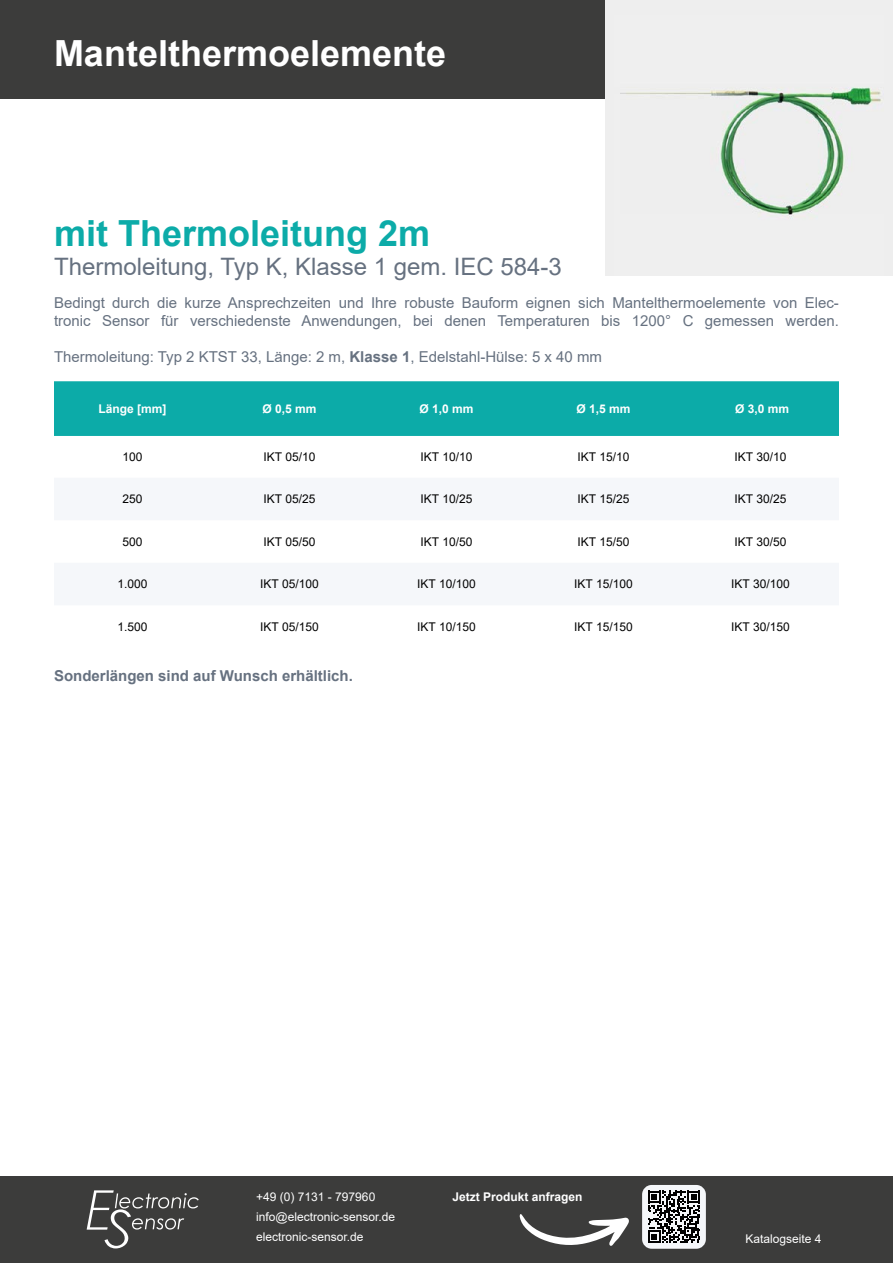
<style>
.page{position:relative;width:893px;height:1263px;background:#fff}
.page>*{position:absolute;margin:0;border:0;box-sizing:border-box;transform-origin:0 0}
.t1{font:700 36px "Arial";color:#fff}
.t2{font:700 36px "Arial";color:#0caba8}
.t3{font:24px "Arial";color:#667180}
.t4{font:15px/18px "Arial";color:#667180}
.t5{font:700 15px "Arial";color:#667180}
.t6{font:12px "Arial";color:#000}
.t7{font:12px/20.4px "Arial";color:#fff}
.t8{font:700 12px "Arial";color:#fff}
.s1{font-weight:700}
</style>
<div class="page">
<div style="left:0;top:1176px;width:893px;height:87px;background:#3c3c3b"></div>
<svg style="left:520px;top:1214px;width:109px;height:32px"></svg>
<div style="left:642px;top:1185px;width:64px;height:64px;background:#f5f7fa;border-radius:10px"></div>
<svg style="left:648px;top:1190px;width:52px;height:53px"></svg>
<svg style="left:87px;top:1190px;width:112px;height:58px"></svg>
<div style="left:0;top:0;width:893px;height:98px;background:#3c3c3b"></div>
<div style="left:54px;top:381px;width:785px;height:55px;background:#0caba8"></div>
<div style="left:605px;top:0;width:288px;height:276px;background:#eee"></div>
<img style="left:620px;top:87px;width:261px;height:129px">
<h1 class="t1" style="left:54px;top:28px;width:394px">Mantelthermoelemente</h1>
<h1 class="t2" style="left:54px;top:208px;width:378px">mit Thermoleitung 2m</h1>
<h2 class="t3" style="left:54px;top:250px;width:509px">Thermoleitung, Typ K, Klasse 1 gem. IEC 584-3</h2>
<p class="t4" style="left:54px;top:293px;width:786px">Bedingt durch die kurze Ansprechzeiten und Ihre robuste Bauform eignen sich Mantelthermoelemente von Elec&shy;tronic Sensor für verschiedenste Anwendungen, bei denen Temperaturen bis 1200° C gemessen werden.</p>
<p class="t4" style="left:54px;top:347px;width:550px">Thermoleitung: Typ 2 KTST 33, Länge: 2 m, <span class="s1">Klasse 1</span>, Edelstahl-Hülse: 5 x 40 mm</p>
<p class="t8" style="left:98px;top:400px;width:70px">Länge [mm]</p>
<p class="t8" style="left:262px;top:400px;width:56px">Ø 0,5 mm</p>
<p class="t8" style="left:419px;top:400px;width:56px">Ø 1,0 mm</p>
<p class="t8" style="left:576px;top:400px;width:56px">Ø 1,5 mm</p>
<p class="t8" style="left:735px;top:400px;width:56px">Ø 3,0 mm</p>
<p class="t6" style="left:122px;top:449px;width:22px">100</p>
<p class="t6" style="left:264px;top:449px;width:53px">IKT 05/10</p>
<p class="t6" style="left:421px;top:449px;width:53px">IKT 10/10</p>
<p class="t6" style="left:578px;top:449px;width:53px">IKT 15/10</p>
<p class="t6" style="left:735px;top:449px;width:53px">IKT 30/10</p>
<p class="t6" style="left:122px;top:491px;width:22px">250</p>
<p class="t6" style="left:264px;top:491px;width:53px">IKT 05/25</p>
<p class="t6" style="left:421px;top:491px;width:53px">IKT 10/25</p>
<p class="t6" style="left:578px;top:491px;width:53px">IKT 15/25</p>
<p class="t6" style="left:735px;top:491px;width:53px">IKT 30/25</p>
<p class="t6" style="left:122px;top:533px;width:22px">500</p>
<p class="t6" style="left:264px;top:533px;width:53px">IKT 05/50</p>
<p class="t6" style="left:421px;top:533px;width:53px">IKT 10/50</p>
<p class="t6" style="left:578px;top:533px;width:53px">IKT 15/50</p>
<p class="t6" style="left:735px;top:533px;width:53px">IKT 30/50</p>
<p class="t6" style="left:117px;top:576px;width:32px">1.000</p>
<p class="t6" style="left:260px;top:576px;width:60px">IKT 05/100</p>
<p class="t6" style="left:417px;top:576px;width:60px">IKT 10/100</p>
<p class="t6" style="left:574px;top:576px;width:60px">IKT 15/100</p>
<p class="t6" style="left:731px;top:576px;width:60px">IKT 30/100</p>
<p class="t6" style="left:117px;top:618px;width:32px">1.500</p>
<p class="t6" style="left:260px;top:618px;width:60px">IKT 05/150</p>
<p class="t6" style="left:417px;top:618px;width:60px">IKT 10/150</p>
<p class="t6" style="left:574px;top:618px;width:60px">IKT 15/150</p>
<p class="t6" style="left:731px;top:618px;width:60px">IKT 30/150</p>
<p class="t5" style="left:54px;top:665px;width:300px">Sonderlängen sind auf Wunsch erhältlich.</p>
<p class="t7" style="left:256px;top:1186px;width:140px">+49 (0) 7131 - 797960 info@electronic-sensor.de electronic-sensor.de</p>
<p class="t8" style="left:452px;top:1188px;width:132px">Jetzt Produkt anfragen</p>
<p class="t7" style="left:745px;top:1228px;width:77px">Katalogseite 4</p>
</div>
